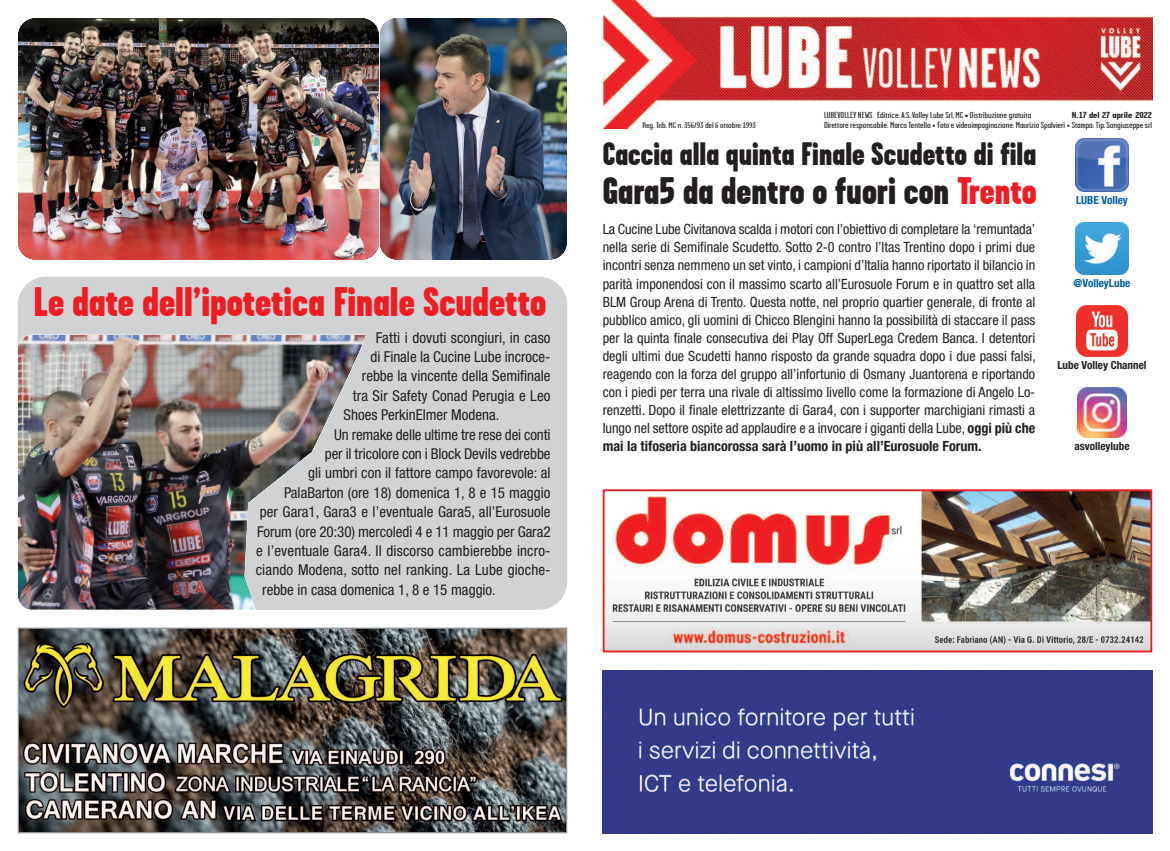
<style>
.page{position:relative;width:1170px;height:851px;background:#fff}
.page>*{position:absolute;margin:0;border:0;box-sizing:border-box;transform-origin:0 0}
.t1{font:900 41.25px "Garage Gothic";color:#ee1d23}
.t2{font:900 38.38px "Garage Gothic";color:#231f20}
.t3{font:900 32.5px "Garage Gothic";color:#231f20}
.t4{font:condensed 15px "Helvetica Neue";color:#231f20}
.t5{font:condensed 14.12px/18px "Helvetica Neue";color:#231f20;text-align:justify}
.t6{font:700 condensed 11.12px "Helvetica Neue";color:#231f20}
.t7{font:700 condensed 11.12px "Helvetica Neue";color:#015bab}
.t8{font:8.75px "Garage Gothic";color:#231f20;scale:1.4 1}
.t9{font:700 8.75px "Garage Gothic";color:#231f20;scale:1.4 1}
.t10{font:8.12px "Garage Gothic";color:#231f20;scale:1.5 1}
.s1{color:#ee1d23}
.s2{font-weight:700}
</style>
<div class="page">
<div style="left:18px;top:276px;width:549px;height:333px;background:#d1d2d4;border-radius:28px"></div>
<img style="left:603px;top:0;width:549px;height:128px">
<img style="left:605px;top:492px;width:544px;height:157px">
<div style="left:602px;top:489px;width:550px;height:163px;border:2px solid #ee1d23"></div>
<img style="left:602px;top:670px;width:550px;height:163px">
<img style="left:1075px;top:139px;width:53px;height:52px">
<img style="left:1075px;top:222px;width:53px;height:52px">
<img style="left:1076px;top:305px;width:51px;height:51px">
<img style="left:1077px;top:388px;width:49px;height:49px">
<img style="left:20px;top:629px;width:545px;height:202px">
<div style="left:18px;top:627px;width:549px;height:206px;border:1px solid #939598"></div>
<img style="left:379px;top:18px;width:188px;height:242px;border-radius:18px">
<img style="left:18px;top:18px;width:361px;height:242px;border-radius:18px">
<img style="left:18px;top:334px;width:348px;height:275px">
<h1 class="t1" style="left:33px;top:277px;width:514px">Le date dell’ipotetica Finale Scudetto</h1>
<p class="t4" style="left:376px;top:332px;width:176px">Fatti i dovuti scongiuri, in caso</p>
<p class="t4" style="left:370px;top:351px;width:181px">di Finale la Cucine Lube incroce-</p>
<p class="t4" style="left:362px;top:371px;width:190px">rebbe la vincente della Semifinale</p>
<p class="t4" style="left:353px;top:390px;width:199px">tra Sir Safety Conad Perugia e Leo</p>
<p class="t4" style="left:343px;top:409px;width:157px">Shoes PerkinElmer Modena.</p>
<p class="t4" style="left:334px;top:429px;width:218px">Un remake delle ultime tre rese dei conti</p>
<p class="t4" style="left:325px;top:448px;width:227px">per il tricolore con i Block Devils vedrebbe</p>
<p class="t4" style="left:308px;top:467px;width:244px">gli umbri con il fattore campo favorevole: al</p>
<p class="t4" style="left:284px;top:487px;width:268px">PalaBarton (ore 18) domenica 1, 8 e 15 maggio</p>
<p class="t4" style="left:260px;top:506px;width:292px">per Gara1, Gara3 e l’eventuale Gara5, all’Eurosuole</p>
<p class="t4" style="left:257px;top:526px;width:295px">Forum (ore 20:30) mercoledì 4 e 11 maggio per Gara2</p>
<p class="t4" style="left:256px;top:545px;width:296px">e l’eventuale Gara4. Il discorso cambierebbe incro-</p>
<p class="t4" style="left:256px;top:564px;width:296px">ciando Modena, sotto nel ranking. La Lube gioche-</p>
<p class="t4" style="left:262px;top:584px;width:235px">rebbe in casa domenica 1, 8 e 15 maggio.</p>
<p class="t10" style="left:642px;top:121px;width:77px">Reg. Trib.MCn.356/93del6ottobre1993</p>
<p class="t8" style="left:824px;top:110px;width:149px">LUBEVOLLEYNEWS Editrice:A.S.VolleyLubeSrl,MC•Distribuzionegratuita</p>
<p class="t9" style="left:1071px;top:110px;width:59px">N.17 del 27 aprile 2022</p>
<p class="t8" style="left:824px;top:120px;width:236px">Direttoreresponsabile:MarcoTentella • Fotoevideoimpaginazione:MaurizioSpalvieri • Stampa:Tip.Sangiuseppesrl</p>
<h3 class="t3" style="left:602px;top:135px;width:435px">Caccia alla quinta Finale Scudetto di fila</h3>
<h2 class="t2" style="left:602px;top:168px;width:435px">Gara5 da dentro o fuori con <span class="s1">Trento</span></h2>
<p class="t5" style="left:602px;top:222px;width:434px">La Cucine Lube Civitanova scalda i motori con l’obiettivo di completare la ‘remuntada’ nella serie di Semifinale Scudetto. Sotto 2-0 contro l’Itas Trentino dopo i primi due incontri senza nemmeno un set vinto, i campioni d’Italia hanno riportato il bilancio in parità imponendosi con il massimo scarto all’Eurosuole Forum e in quattro set alla BLM Group Arena di Trento. Questa notte, nel proprio quartier generale, di fronte al pubblico amico, gli uomini di Chicco Blengini hanno la possibilità di staccare il pass per la quinta finale consecutiva dei Play Off SuperLega Credem Banca. I detentori degli ultimi due Scudetti hanno risposto da grande squadra dopo i due passi falsi, reagendo con la forza del gruppo all’infortunio di Osmany Juantorena e riportando con i piedi per terra una rivale di altissimo livello come la formazione di Angelo Lo&shy;renzetti. Dopo il finale elettrizzante di Gara4, con i supporter marchigiani rimasti a lungo nel settore ospite ad applaudire e a invocare i giganti della Lube, <span class="s2">oggi più che mai la tifoseria biancorossa sarà l’uomo in più all’Eurosuole Forum.</span></p>
<p class="t7" style="left:1076px;top:195px;width:53px">LUBE Volley</p>
<p class="t7" style="left:1073px;top:278px;width:58px">@VolleyLube</p>
<p class="t6" style="left:1057px;top:361px;width:91px">Lube Volley Channel</p>
<p class="t6" style="left:1074px;top:442px;width:57px">asvolleylube</p>
</div>
